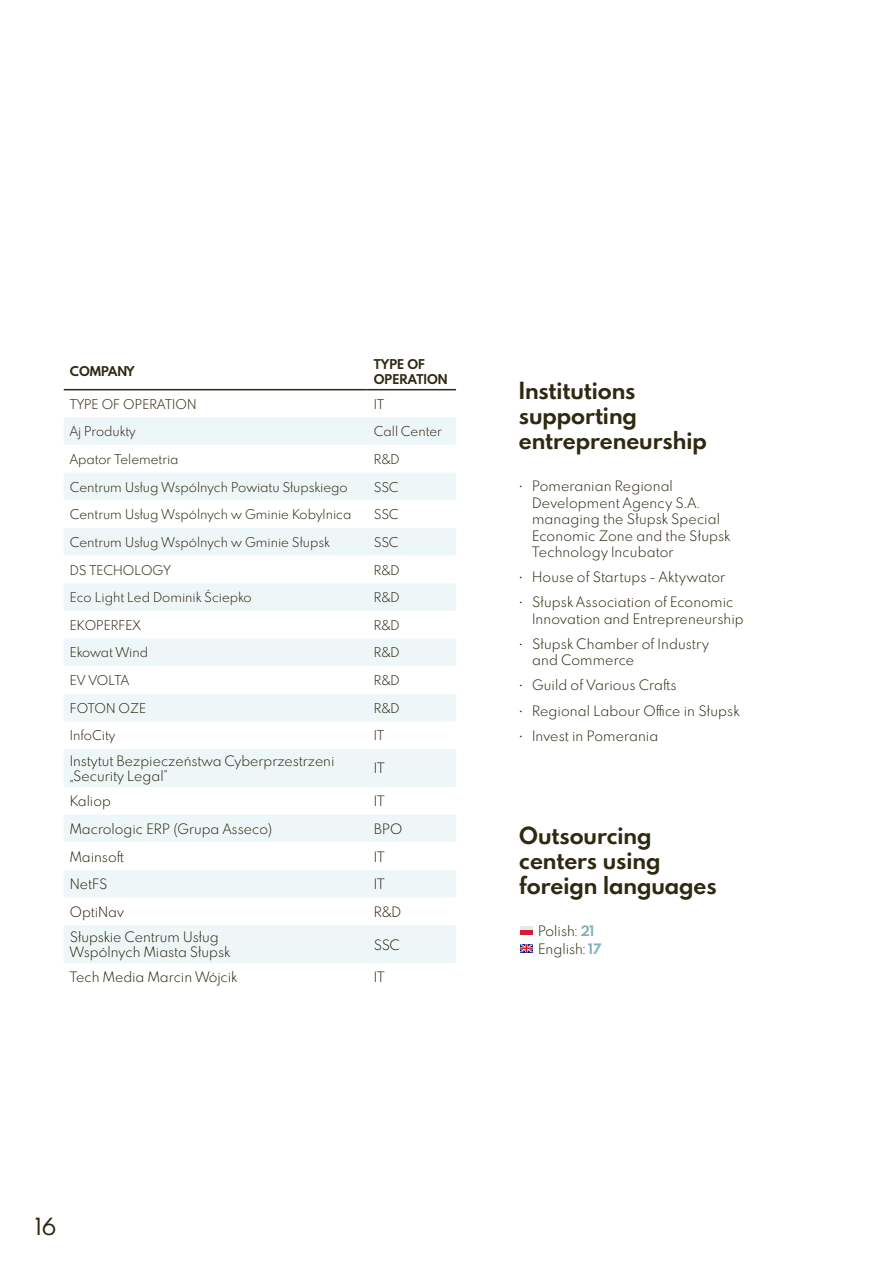
<style>
.page{position:relative;width:893px;height:1263px;background:#fff}
.page>*{position:absolute;margin:0;border:0;box-sizing:border-box;transform-origin:0 0}
.t1{font:700 21px/25.2px "Spartan MB";color:#2f2912}
.t2{font:21px "Spartan MB";color:#2f2912}
.t3{font:300 12.75px/16.5px "Spartan MB";letter-spacing:.005em;color:#2f2912}
.t4{font:300 12px "Spartan MB";color:#2f2912}
.t5{font:700 12px/14.4px "Spartan MB";color:#2f2912}
.s1{font-weight:700;color:#7cb3b9}
</style>
<div class="page">
<svg style="left:64px;top:417px;width:392px;height:546px;fill:#eef7f8"></svg>
<hr style="left:64px;top:389px;width:304px;height:1px;background:#2f2912">
<hr style="left:368px;top:389px;width:88px;height:1px;background:#2f2912">
<hr style="left:520px;top:926px;width:12px;height:4px;background:#e8e8e8">
<hr style="left:520px;top:930px;width:12px;height:4px;background:#d41c3b">
<svg style="left:520px;top:944px;width:12px;height:8px"></svg>
<p class="t5" style="left:70px;top:364px;width:66px">COMPANY</p>
<p class="t5" style="left:374px;top:357px;width:75px">TYPE OF<br>OPERATION</p>
<p class="t4" style="left:70px;top:395px;width:128px">TYPE OF OPERATION</p>
<p class="t4" style="left:374px;top:395px;width:12px">IT</p>
<p class="t4" style="left:70px;top:423px;width:67px">Aj Produkty</p>
<p class="t4" style="left:374px;top:423px;width:70px">Call Center</p>
<p class="t4" style="left:70px;top:450px;width:110px">Apator Telemetria</p>
<p class="t4" style="left:374px;top:450px;width:27px">R&amp;D</p>
<p class="t4" style="left:70px;top:478px;width:279px">Centrum Usług Wspólnych Powiatu Słupskiego</p>
<p class="t4" style="left:374px;top:478px;width:26px">SSC</p>
<p class="t4" style="left:70px;top:505px;width:283px">Centrum Usług Wspólnych w Gminie Kobylnica</p>
<p class="t4" style="left:374px;top:505px;width:26px">SSC</p>
<p class="t4" style="left:70px;top:533px;width:261px">Centrum Usług Wspólnych w Gminie Słupsk</p>
<p class="t4" style="left:374px;top:533px;width:26px">SSC</p>
<p class="t4" style="left:70px;top:561px;width:102px">DS TECHOLOGY</p>
<p class="t4" style="left:374px;top:561px;width:27px">R&amp;D</p>
<p class="t4" style="left:70px;top:588px;width:183px">Eco Light Led Dominik Ściepko</p>
<p class="t4" style="left:374px;top:588px;width:27px">R&amp;D</p>
<p class="t4" style="left:70px;top:616px;width:72px">EKOPERFEX</p>
<p class="t4" style="left:374px;top:616px;width:27px">R&amp;D</p>
<p class="t4" style="left:70px;top:644px;width:80px">Ekowat Wind</p>
<p class="t4" style="left:374px;top:644px;width:27px">R&amp;D</p>
<p class="t4" style="left:70px;top:671px;width:61px">EV VOLTA</p>
<p class="t4" style="left:374px;top:671px;width:27px">R&amp;D</p>
<p class="t4" style="left:70px;top:699px;width:78px">FOTON OZE</p>
<p class="t4" style="left:374px;top:699px;width:27px">R&amp;D</p>
<p class="t4" style="left:70px;top:727px;width:47px">InfoCity</p>
<p class="t4" style="left:374px;top:727px;width:12px">IT</p>
<p class="t3" style="left:70px;top:753px;width:266px;line-height:15px">Instytut Bezpieczeństwa Cyberprzestrzeni „Security Legal”</p>
<p class="t3" style="left:374px;top:760px;width:12px">IT</p>
<p class="t3" style="left:70px;top:793px;width:43px">Kaliop</p>
<p class="t3" style="left:374px;top:793px;width:12px">IT</p>
<p class="t3" style="left:70px;top:820px;width:204px">Macrologic ERP (Grupa Asseco)</p>
<p class="t3" style="left:374px;top:820px;width:30px">BPO</p>
<p class="t3" style="left:70px;top:848px;width:55px">Mainsoft</p>
<p class="t3" style="left:374px;top:848px;width:12px">IT</p>
<p class="t3" style="left:70px;top:875px;width:39px">NetFS</p>
<p class="t3" style="left:374px;top:875px;width:12px">IT</p>
<p class="t3" style="left:70px;top:903px;width:56px">OptiNav</p>
<p class="t3" style="left:374px;top:903px;width:29px">R&amp;D</p>
<p class="t3" style="left:70px;top:929px;width:162px;line-height:15px">Słupskie Centrum Usług<br>Wspólnych Miasta Słupsk</p>
<p class="t3" style="left:374px;top:936px;width:28px">SSC</p>
<p class="t3" style="left:70px;top:969px;width:169px">Tech Media Marcin Wójcik</p>
<p class="t3" style="left:374px;top:969px;width:12px">IT</p>
<h1 class="t1" style="left:519px;top:378px;width:190px">Institutions supporting entrepreneurship</h1>
<p class="t3" style="left:532px;top:478px;width:200px;text-indent:-13px">• Pomeranian Regional<br>Development Agency S.A. managing the Słupsk Special<br>Economic Zone and the Słupsk<br>Technology Incubator</p>
<p class="t3" style="left:519px;top:569px;width:207px">• House of Startups - Aktywator</p>
<p class="t3" style="left:532px;top:594px;width:213px;text-indent:-13px">• Słupsk Association of Economic<br>Innovation and Entrepreneurship</p>
<p class="t3" style="left:532px;top:635px;width:178px;text-indent:-13px">• Słupsk Chamber of Industry and Commerce</p>
<p class="t3" style="left:519px;top:677px;width:159px">• Guild of Various Crafts</p>
<p class="t3" style="left:519px;top:702px;width:221px">• Regional Labour Office in Słupsk</p>
<p class="t3" style="left:519px;top:727px;width:140px">• Invest in Pomerania</p>
<h1 class="t1" style="left:519px;top:822px;width:199px">Outsourcing centers using foreign languages</h1>
<p class="t3" style="left:538px;top:922px;width:64px;line-height:18px">Polish: <span class="s1">21<br></span>English: <span class="s1">17</span></p>
<h1 class="t2" style="left:36px;top:1211px;width:22px">16</h1>
</div>
